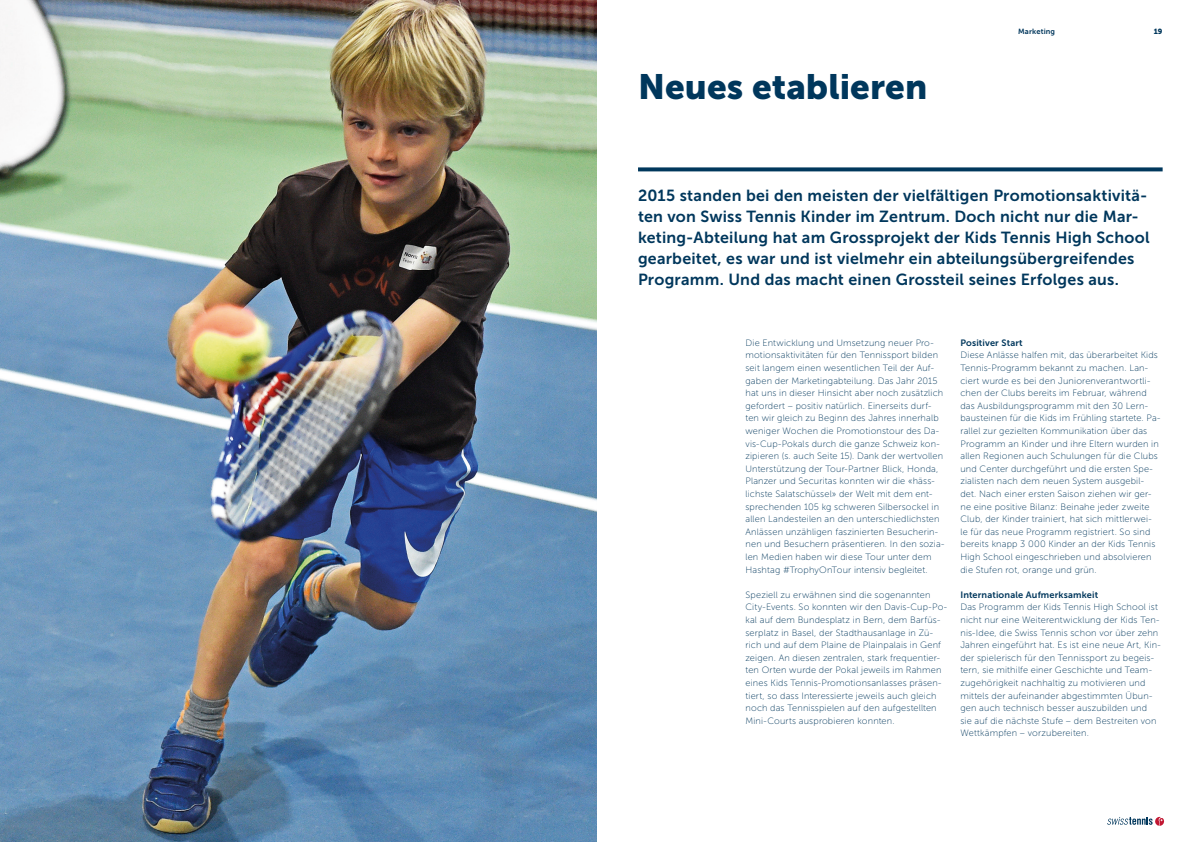
<style>
.page{position:relative;width:1191px;height:842px;background:#fff}
.page>*{position:absolute;margin:0;border:0;box-sizing:border-box;transform-origin:0 0}
.Thementitel{font:35px "Museo Sans 900";color:#00375c}
.Lead{font:16px/21px "Museo Sans 700";letter-spacing:.015em;color:#00375c}
.Lauftext{font:9.2px/12.6px "Museo Sans 100";letter-spacing:.02em;color:#00375c}
.Zwischentitel{font:9.2px "Museo Sans 700";letter-spacing:.015em;color:#00375c}
.t1{font:7.5px "Museo Sans 700";letter-spacing:.02em;color:#00375c}
.t2{font:7.5px "Museo Sans 900";color:#00375c}
</style>
<div class="page">
<svg style="left:1107px;top:817px;width:57px;height:9px"></svg>
<svg style="left:638px;top:167px;width:524px;height:4px;fill:#00375c"></svg>
<img style="left:0;top:0;width:597px;height:842px">
<p class="Thementitel" style="left:638px;top:67px;width:291px">Neues etablieren</p>
<p class="t1" style="left:1018px;top:27px;width:39px">Marketing</p>
<p class="t2" style="left:1153px;top:27px;width:10px">19</p>
<p class="Lead" style="left:638px;top:184px;width:513px">2015 standen bei den meisten der vielfältigen Promotionsaktivitä&shy;ten von Swiss Tennis Kinder im Zentrum. Doch nicht nur die Mar&shy;keting-Abteilung hat am Grossprojekt der Kids Tennis High School gearbeitet, es war und ist vielmehr ein abteilungsübergreifendes Programm. Und das macht einen Grossteil seines Erfolges aus.</p>
<p class="Lauftext" style="left:745px;top:336px;width:200px">Die Entwicklung und Umsetzung neuer Pro&shy;motionsaktivitäten für den Tennissport bilden seit langem einen wesentlichen Teil der Auf&shy;gaben der Marketingabteilung. Das Jahr 2015 hat uns in dieser Hinsicht aber noch zusätzlich gefordert – positiv natürlich. Einerseits durf&shy;ten wir gleich zu Beginn des Jahres innerhalb weniger Wochen die Promotionstour des Da&shy;vis-Cup-Pokals durch die ganze Schweiz kon&shy;zipieren (s. auch Seite 15). Dank der wertvollen Unterstützung der Tour-Partner Blick, Honda, Planzer und Securitas konnten wir die «häss&shy;lichste Salatschüssel» der Welt mit dem ent&shy;sprechenden 105 kg schweren Silbersockel in allen Landesteilen an den unterschiedlichsten Anlässen unzähligen faszinierten Besucherin&shy;nen und Besuchern präsentieren. In den sozia&shy;len Medien haben wir diese Tour unter dem Hashtag #TrophyOnTour intensiv begleitet.</p>
<p class="Lauftext" style="left:745px;top:588px;width:203px">Speziell zu erwähnen sind die sogenannten City-Events. So konnten wir den Davis-Cup-Po&shy;kal auf dem Bundesplatz in Bern, dem Barfüs&shy;serplatz in Basel, der Stadthausanlage in Zü&shy;rich und auf dem Plaine de Plainpalais in Genf zeigen. An diesen zentralen, stark frequentier&shy;ten Orten wurde der Pokal jeweils im Rahmen eines Kids Tennis-Promotionsanlasses präsen&shy;tiert, so dass Interessierte jeweils auch gleich noch das Tennisspielen auf den aufgestellten Mini-Courts ausprobieren konnten.</p>
<p class="Zwischentitel" style="left:960px;top:338px;width:64px">Positiver Start</p>
<p class="Lauftext" style="left:960px;top:349px;width:201px">Diese Anlässe halfen mit, das überarbeitet Kids Tennis-Programm bekannt zu machen. Lan&shy;ciert wurde es bei den Juniorenverantwortli&shy;chen der Clubs bereits im Februar, während das Ausbildungsprogramm mit den 30 Lern&shy;bausteinen für die Kids im Frühling startete. Pa&shy;rallel zur gezielten Kommunikation über das Programm an Kinder und ihre Eltern wurden in allen Regionen auch Schulungen für die Clubs und Center durchgeführt und die ersten Spe&shy;zialisten nach dem neuen System ausgebil&shy;det. Nach einer ersten Saison ziehen wir ger&shy;ne eine positive Bilanz: Beinahe jeder zweite Club, der Kinder trainiert, hat sich mittlerwei&shy;le für das neue Programm registriert. So sind bereits knapp 3 000 Kinder an der Kids Tennis High School eingeschrieben und absolvieren die Stufen rot, orange und grün.</p>
<p class="Zwischentitel" style="left:960px;top:590px;width:139px">Internationale Aufmerksamkeit</p>
<p class="Lauftext" style="left:960px;top:601px;width:202px">Das Programm der Kids Tennis High School ist nicht nur eine Weiterentwicklung der Kids Ten&shy;nis-Idee, die Swiss Tennis schon vor über zehn Jahren eingeführt hat. Es ist eine neue Art, Kin&shy;der spielerisch für den Tennissport zu begeis&shy;tern, sie mithilfe einer Geschichte und Team&shy;zugehörigkeit nachhaltig zu motivieren und mittels der aufeinander abgestimmten Übun&shy;gen auch technisch besser auszubilden und<br>sie auf die nächste Stufe – dem Bestreiten von Wettkämpfen – vorzubereiten.</p>
</div>
